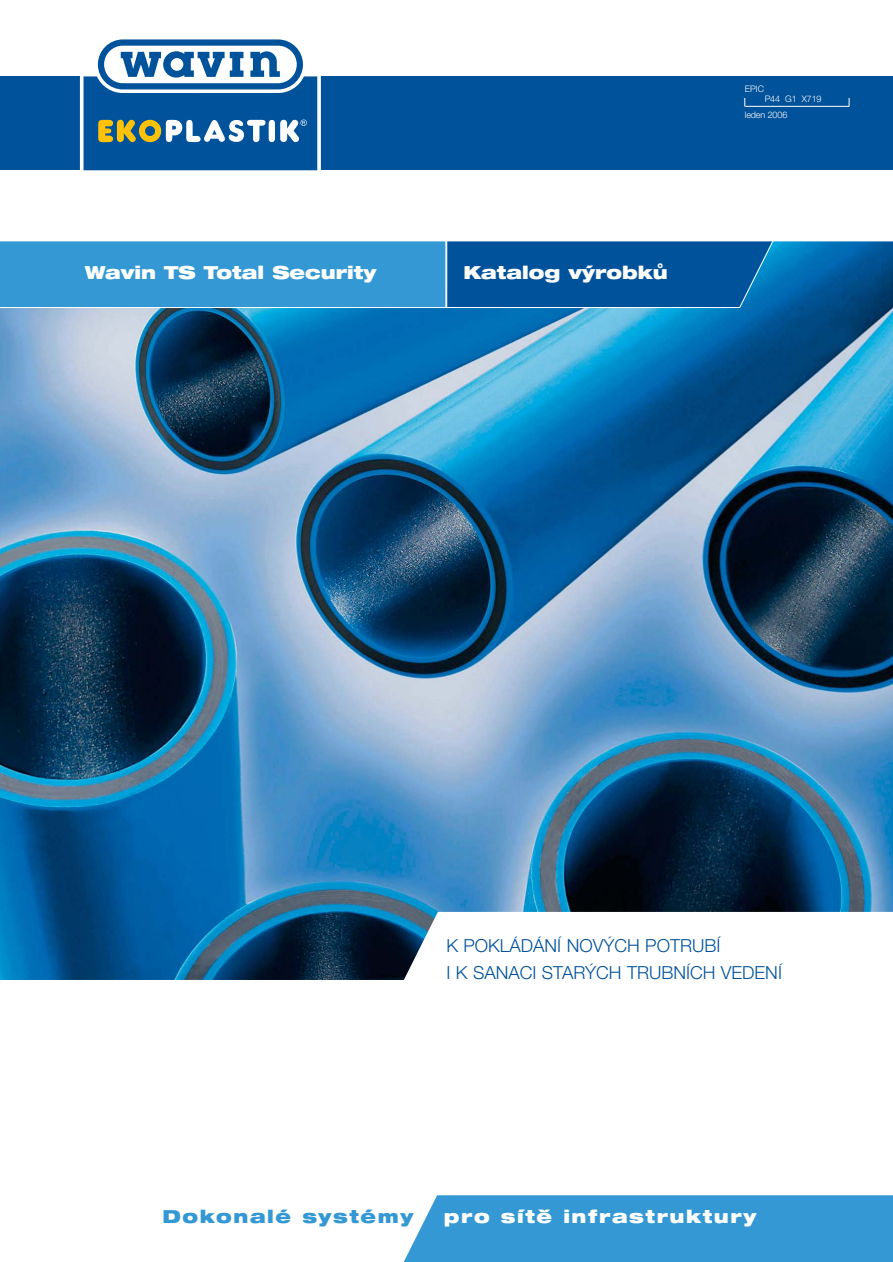
<style>
.page{position:relative;width:893px;height:1262px;background:#fff}
.page>*{position:absolute;margin:0;border:0;box-sizing:border-box;transform-origin:0 0}
.t1{font:300 18px/27px "Helvetica Neue CE";color:#00529b}
.t2{font:900 expanded 18px "Helvetica Neue CE";color:#fff}
.t3{font:900 expanded 18px "Helvetica Neue CE";letter-spacing:.085em;color:#fff}
.t4{font:900 expanded 18px "Helvetica Neue CE";letter-spacing:.085em;color:#3398d4}
.t5{font:300 9px/16px "Helvetica Neue CE";letter-spacing:-.015em;color:#fff}
</style>
<div class="page">
<div style="left:0;top:77px;width:892px;height:93px;background:#00529b"></div>
<svg style="left:80px;top:39px;width:241px;height:131px"></svg>
<div style="left:403px;top:1195px;width:489px;height:67px;background:#3398d4"></div>
<img style="left:0;top:241px;width:892px;height:739px">
<svg style="left:0;top:241px;width:774px;height:67px;background:#227ebe"></svg>
<hr style="left:445px;top:240px;width:2px;height:68px;background:#fff">
<hr style="left:745px;top:106px;width:104px;height:1px;background:#fff">
<p class="t2" style="left:85px;top:266px;width:293px">Wavin TS Total Security</p>
<p class="t2" style="left:463px;top:266px;width:206px">Katalog výrobků</p>
<p class="t5" style="left:745px;top:81px;width:21px">EPIC</p>
<p class="t5" style="left:745px;top:91px;width:78px;text-indent:20px">P44 G1 X719 leden 2006</p>
<p class="t1" style="left:446px;top:934px;width:337px">K POKLÁDÁNÍ NOVÝCH POTRUBÍ<br>I K SANACI STARÝCH TRUBNÍCH VEDENÍ</p>
<p class="t4" style="left:162px;top:1209px;width:252px">Dokonalé systémy</p>
<p class="t3" style="left:444px;top:1209px;width:314px">pro sítě infrastruktury</p>
</div>
